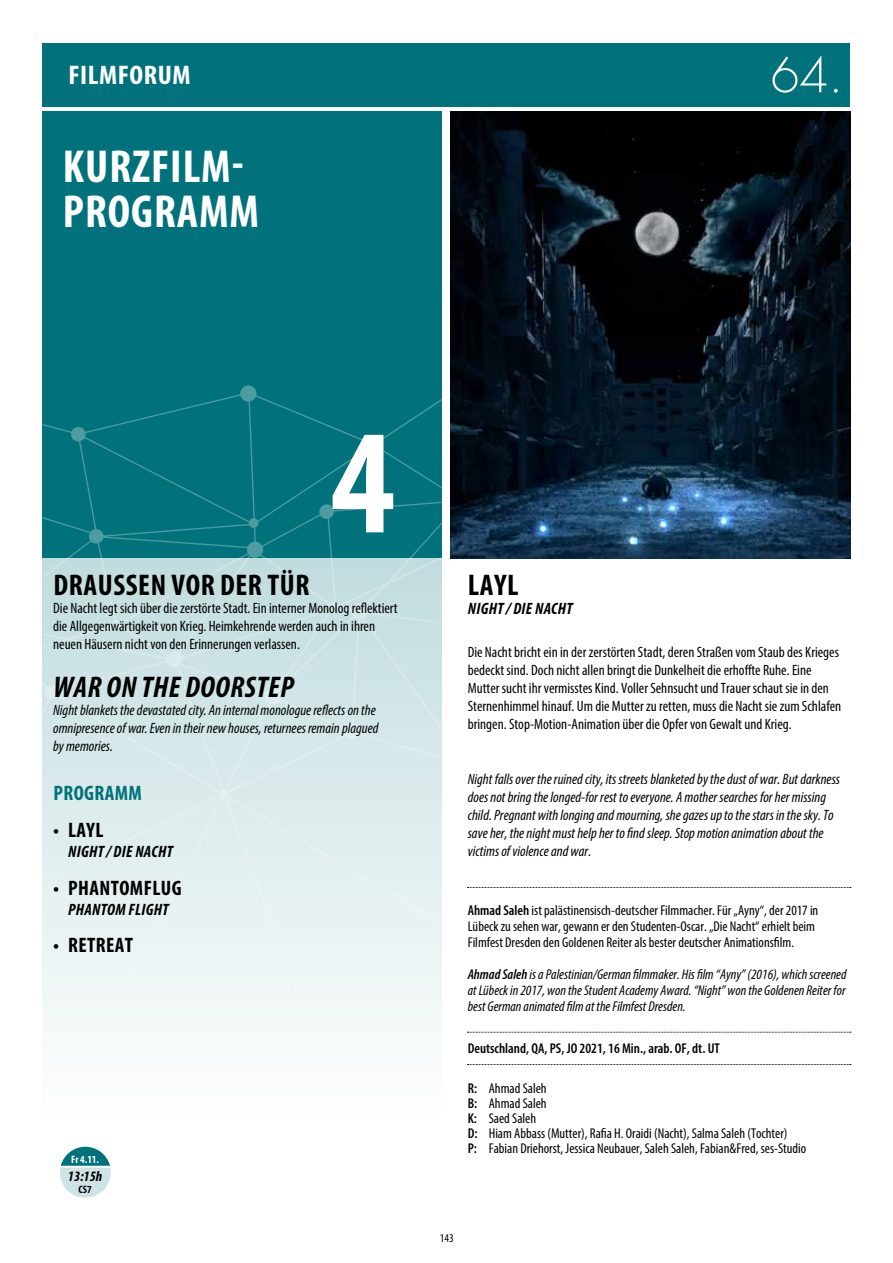
<style>
.page{position:relative;width:893px;height:1263px;background:#fff}
.page>*{position:absolute;margin:0;border:0;box-sizing:border-box;transform-origin:0 0}
.t1{font:700 condensed 150px "Myriad Pro";color:#fff}
.t2{font:700 condensed 46.5px/45px "Myriad Pro";letter-spacing:.02em;color:#fff}
.t3{font:700 condensed 30px "Myriad Pro";letter-spacing:.02em;color:#000}
.t4{font:italic 700 condensed 30px "Myriad Pro";letter-spacing:.02em;color:#000}
.t5{font:700 condensed 27px "Myriad Pro";letter-spacing:.02em;color:#fff;scale:1.05 1}
.t6{font:700 condensed 21px "Myriad Pro";letter-spacing:.02em;color:#000}
.t7{font:700 condensed 21px "Myriad Pro";letter-spacing:.02em;color:#01727b}
.t8{font:italic 700 condensed 16.5px "Myriad Pro";letter-spacing:.02em;color:#000}
.t9{font:condensed 15px/18px "Myriad Pro";color:#000}
.t10{font:italic condensed 15px/18px "Myriad Pro";color:#000}
.t11{font:italic 700 condensed 14.4px "Myriad Pro";color:#000}
.t12{font:condensed 14.25px/15px "Myriad Pro";color:#000}
.t13{font:italic condensed 14.25px/16px "Myriad Pro";color:#000;text-align:justify}
.t14{font:600 condensed 14.25px "Myriad Pro";color:#000}
.t15{font:condensed 12px "Myriad Pro";color:#000}
.t16{font:700 condensed 10.8px "Myriad Pro";color:#fff}
.t17{font:700 condensed 10.8px "Myriad Pro";color:#000}
.s1{font-weight:600}
</style>
<div class="page">
<div style="left:43px;top:558px;width:399px;height:563px;background:#f6fafa"></div>
<div style="left:43px;top:112px;width:399px;height:446px;background:#01727b"></div>
<div style="left:43px;top:43px;width:807px;height:64px;background:#01727b"></div>
<svg style="left:772px;top:56px;width:54px;height:37px"></svg>
<svg style="left:834px;top:89px;width:4px;height:4px"></svg>
<img style="left:451px;top:112px;width:399px;height:446px">
<svg style="left:43px;top:394px;width:399px;height:571px"></svg>
<svg style="left:319px;top:504px;width:16px;height:15px"></svg>
<svg style="left:328px;top:602px;width:11px;height:10px"></svg>
<svg style="left:246px;top:541px;width:18px;height:17px"></svg>
<svg style="left:240px;top:385px;width:17px;height:17px"></svg>
<svg style="left:111px;top:619px;width:11px;height:11px"></svg>
<svg style="left:264px;top:688px;width:18px;height:17px"></svg>
<svg style="left:166px;top:650px;width:17px;height:18px"></svg>
<svg style="left:248px;top:518px;width:11px;height:10px"></svg>
<svg style="left:368px;top:438px;width:10px;height:12px"></svg>
<svg style="left:88px;top:528px;width:16px;height:16px"></svg>
<svg style="left:44px;top:684px;width:16px;height:16px"></svg>
<svg style="left:351px;top:603px;width:17px;height:17px"></svg>
<svg style="left:70px;top:426px;width:17px;height:16px"></svg>
<svg style="left:343px;top:723px;width:18px;height:17px"></svg>
<svg style="left:219px;top:789px;width:11px;height:11px"></svg>
<svg style="left:60px;top:1147px;width:51px;height:51px"></svg>
<svg style="left:467px;top:887px;width:384px;height:1px"></svg>
<svg style="left:467px;top:1032px;width:384px;height:1px"></svg>
<svg style="left:467px;top:1064px;width:384px;height:1px"></svg>
<h3 class="t5" style="left:68px;top:58px;width:118px">FILMFORUM</h3>
<h2 class="t2" style="left:63px;top:143px;width:198px">KURZFILM-<br>PROGRAMM</h2>
<h1 class="t1" style="left:331px;top:389px;width:65px">4</h1>
<h3 class="t3" style="left:53px;top:566px;width:258px">DRAUSSEN VOR DER TÜR</h3>
<p class="t9" style="left:53px;top:598px;width:346px">Die Nacht legt sich über die zerstörte Stadt. Ein interner Monolog reflektiert die Allgegenwärtigkeit von Krieg. Heimkehrende werden auch in ihren neuen Häusern nicht von den Erinnerungen verlassen.</p>
<h3 class="t4" style="left:53px;top:669px;width:242px">WAR ON THE DOORSTEP</h3>
<p class="t10" style="left:53px;top:701px;width:327px">Night blankets the devastated city. An internal monologue reflects on the omnipresence of war. Even in their new houses, returnees remain plagued by memories.</p>
<h3 class="t7" style="left:53px;top:780px;width:90px">PROGRAMM</h3>
<h3 class="t6" style="left:53px;top:817px;width:52px">• LAYL</h3>
<p class="t8" style="left:68px;top:841px;width:106px">NIGHT / DIE NACHT</p>
<h3 class="t6" style="left:53px;top:874px;width:130px">• PHANTOMFLUG</h3>
<p class="t8" style="left:68px;top:899px;width:102px">PHANTOM FLIGHT</p>
<h3 class="t6" style="left:53px;top:932px;width:81px">• RETREAT</h3>
<p class="t16" style="left:71px;top:1153px;width:29px">Fr 4.11.</p>
<p class="t11" style="left:68px;top:1167px;width:36px">13:15h</p>
<p class="t17" style="left:79px;top:1183px;width:15px">CS7</p>
<h3 class="t3" style="left:468px;top:566px;width:52px">LAYL</h3>
<p class="t8" style="left:468px;top:599px;width:106px">NIGHT / DIE NACHT</p>
<p class="t9" style="left:468px;top:643px;width:375px">Die Nacht bricht ein in der zerstörten Stadt, deren Straßen vom Staub des Krieges bedeckt sind. Doch nicht allen bringt die Dunkelheit die erhoffte Ruhe. Eine Mutter sucht ihr vermisstes Kind. Voller Sehnsucht und Trauer schaut sie in den Sternenhimmel hinauf. Um die Mutter zu retten, muss die Nacht sie zum Schlafen bringen. Stop-Motion-Animation über die Opfer von Gewalt und Krieg.</p>
<p class="t10" style="left:468px;top:769px;width:374px">Night falls over the ruined city, its streets blanketed by the dust of war. But darkness does not bring the longed-for rest to everyone. A mother searches for her missing child. Pregnant with longing and mourning, she gazes up to the stars in the sky. To save her, the night must help her to find sleep. Stop motion animation about the victims of violence and war.</p>
<p class="t12" style="left:468px;top:902px;width:352px;line-height:16px"><span class="s1">Ahmad Saleh</span> ist palästinensisch-deutscher Filmmacher. Für „Ayny“, der 2017 in<br>Lübeck zu sehen war, gewann er den Studenten-Oscar. „Die Nacht“ erhielt beim<br>Filmfest Dresden den Goldenen Reiter als bester deutscher Animationsfilm.</p>
<p class="t13" style="left:468px;top:966px;width:380px"><span class="s1">Ahmad Saleh</span> is a Palestinian/German filmmaker. His film “Ayny” (2016), which screened at Lübeck in 2017, won the Student Academy Award. “Night” won the Goldenen Reiter for best German animated film at the Filmfest Dresden.</p>
<p class="t14" style="left:468px;top:1039px;width:254px">Deutschland, QA, PS, JO 2021, 16 Min., arab. OF, dt. UT</p>
<p class="t12" style="left:468px;top:1081px;width:340px"><span class="s1">R:</span> Ahmad Saleh<br><span class="s1">B:</span> Ahmad Saleh<br><span class="s1">K:</span> Saed Saleh<br><span class="s1">D:</span> Hiam Abbass (Mutter), Rafia H. Oraidi (Nacht), Salma Saleh (Tochter)<br><span class="s1">P:</span> Fabian Driehorst, Jessica Neubauer, Saleh Saleh, Fabian&amp;Fred, ses-Studio</p>
<p class="t15" style="left:440px;top:1231px;width:15px">143</p>
</div>
